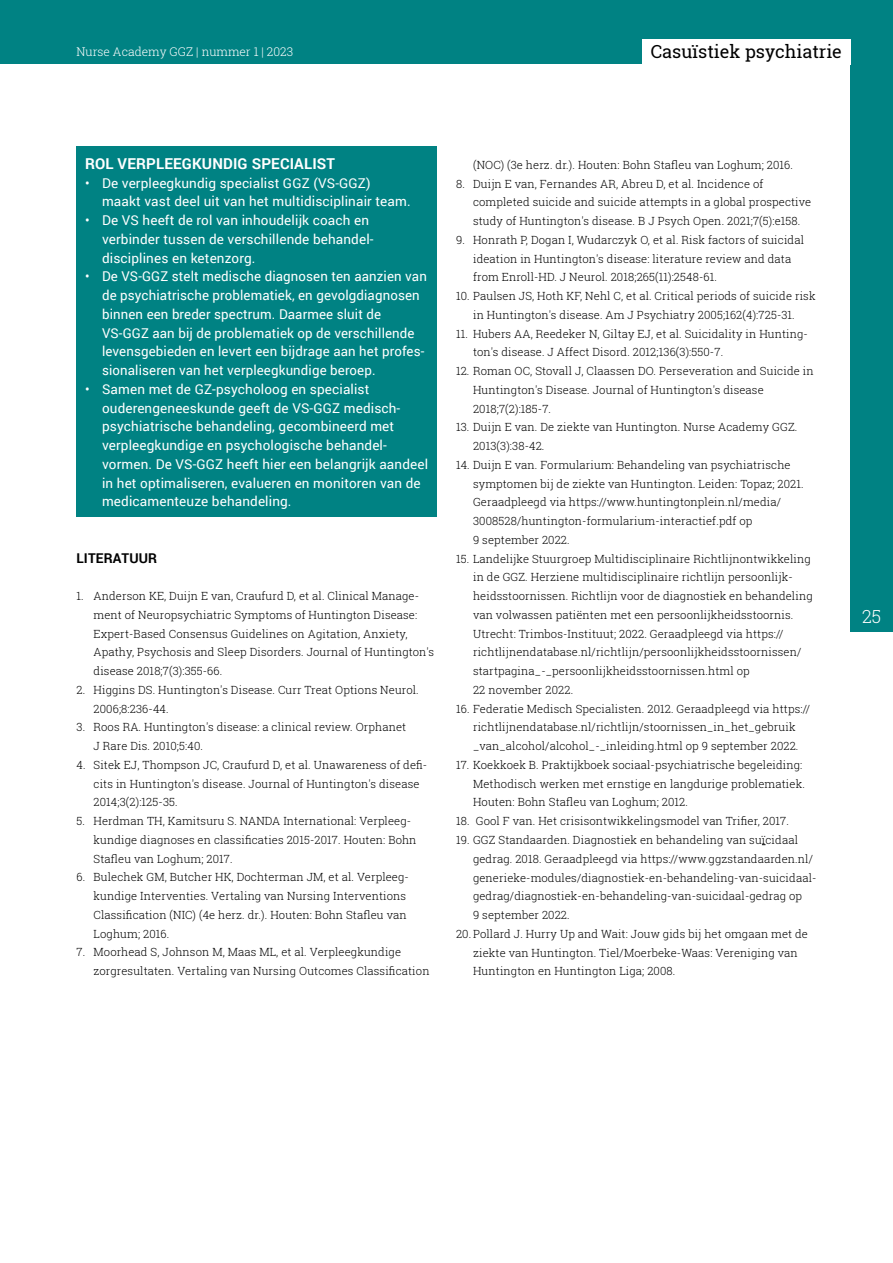
<style>
.page{position:relative;width:893px;height:1263px;background:#fff}
.page>*{position:absolute;margin:0;border:0;box-sizing:border-box;transform-origin:0 0}
.t1{font:18px "Roboto Slab";color:#000}
.t2{font:300 18px "Roboto Slab";color:#fff}
.t3{font:700 15px "Roboto";letter-spacing:.01em;color:#fff}
.t4{font:13.5px/18.8px "Roboto";letter-spacing:.01em;color:#fff}
.t5{font:700 13.5px "Roboto";letter-spacing:.01em;color:#000}
.t6{font:300 12px "Roboto Slab";color:#fff}
.t7{font:300 11.25px/18.8px "Roboto Slab";letter-spacing:.01em;color:#000}
</style>
<div class="page">
<div style="left:0;top:0;width:893px;height:64px;background:#008283"></div>
<div style="left:850px;top:0;width:43px;height:631px;background:#008283"></div>
<div style="left:642px;top:39px;width:208px;height:26px;background:#fff"></div>
<div style="left:77px;top:147px;width:360px;height:32px;background:#008283"></div>
<div style="left:77px;top:167px;width:360px;height:49px;background:#008283"></div>
<div style="left:77px;top:204px;width:360px;height:69px;background:#008283"></div>
<div style="left:77px;top:261px;width:360px;height:124px;background:#008283"></div>
<div style="left:77px;top:373px;width:360px;height:143px;background:#008283"></div>
<p class="t6" style="left:77px;top:43px;width:218px">Nurse Academy GGZ | nummer 1 | 2023</p>
<h1 class="t1" style="left:651px;top:39px;width:193px">Casuïstiek psychiatrie</h1>
<h2 class="t3" style="left:85px;top:153px;width:252px">ROL VERPLEEGKUNDIG SPECIALIST</h2>
<p class="t4" style="left:102px;top:173px;width:310px;text-indent:-17px">• De verpleegkundig specialist GGZ (VS-GGZ) maakt vast deel uit van het multidisciplinair team.</p>
<p class="t4" style="left:102px;top:210px;width:273px;text-indent:-17px">• De VS heeft de rol van inhoudelijk coach en verbinder tussen de verschillende behandel&shy;disciplines en ketenzorg.</p>
<p class="t4" style="left:102px;top:267px;width:326px;text-indent:-17px">• De VS-GGZ stelt medische diagnosen ten aanzien van de psychiatrische problematiek, en gevolgdiagnosen binnen een breder spectrum. Daarmee sluit de VS-GGZ aan bij de problematiek op de verschillende levensgebieden en levert een bijdrage aan het profes&shy;sionaliseren van het verpleegkundige beroep.</p>
<p class="t4" style="left:102px;top:379px;width:328px;text-indent:-17px">• Samen met de GZ-psycholoog en specialist ouderengeneeskunde geeft de VS-GGZ medisch&shy;psychiatrische behandeling, gecombineerd met verpleegkundige en psychologische behandel&shy;vormen. De VS-GGZ heeft hier een belangrijk aandeel in het optimaliseren, evalueren en monitoren van de medicamenteuze behandeling.</p>
<p class="t5" style="left:77px;top:548px;width:82px">LITERATUUR</p>
<p class="t7" style="left:94px;top:586px;width:342px;text-indent:-17px">1. Anderson KE, Duijn E van, Craufurd D, et al. Clinical Manage&shy;ment of Neuropsychiatric Symptoms of Huntington Disease:<br>Expert-Based Consensus Guidelines on Agitation, Anxiety, Apathy, Psychosis and Sleep Disorders. Journal of Huntington's disease 2018;7(3):355-66.</p>
<p class="t7" style="left:94px;top:680px;width:327px;text-indent:-17px">2. Higgins DS. Huntington's Disease. Curr Treat Options Neurol.<br>2006;8:236-44.</p>
<p class="t7" style="left:94px;top:718px;width:314px;text-indent:-17px">3. Roos RA. Huntington's disease: a clinical review. Orphanet<br>J Rare Dis. 2010;5:40.</p>
<p class="t7" style="left:94px;top:755px;width:335px;text-indent:-17px">4. Sitek EJ, Thompson JC, Craufurd D, et al. Unawareness of defi&shy;cits in Huntington's disease. Journal of Huntington's disease<br>2014;3(2):125-35.</p>
<p class="t7" style="left:94px;top:811px;width:324px;text-indent:-17px">5. Herdman TH, Kamitsuru S. NANDA International: Verpleeg&shy;kundige diagnoses en classificaties 2015-2017. Houten: Bohn<br>Stafleu van Loghum; 2017.</p>
<p class="t7" style="left:94px;top:868px;width:315px;text-align:justify;text-indent:-17px">6. Bulechek GM, Butcher HK, Dochterman JM, et al. Verpleeg&shy;kundige Interventies. Vertaling van Nursing Interventions Classification (NIC) (4e herz. dr.). Houten: Bohn Stafleu van Loghum; 2016.</p>
<p class="t7" style="left:94px;top:943px;width:338px;text-indent:-17px">7. Moorhead S, Johnson M, Maas ML, et al. Verpleegkundige zorgresultaten. Vertaling van Nursing Outcomes Classification</p>
<p class="t7" style="left:473px;top:155px;width:322px">(NOC) (3e herz. dr.). Houten: Bohn Stafleu van Loghum; 2016.</p>
<p class="t7" style="left:473px;top:174px;width:340px;text-indent:-17px">8. Duijn E van, Fernandes AR, Abreu D, et al. Incidence of completed suicide and suicide attempts in a global prospective study of Huntington's disease. B J Psych Open. 2021;7(5):e158.</p>
<p class="t7" style="left:473px;top:230px;width:333px;text-indent:-17px">9. Honrath P, Dogan I, Wudarczyk O, et al. Risk factors of suicidal ideation in Huntington's disease: literature review and data from Enroll-HD. J Neurol. 2018;265(11):2548-61.</p>
<p class="t7" style="left:456px;top:286px;width:361px;text-align:center">10. Paulsen JS, Hoth KF, Nehl C, et al. Critical periods of suicide risk in Huntington's disease. Am J Psychiatry 2005;162(4):725-31.</p>
<p class="t7" style="left:473px;top:324px;width:336px;text-indent:-17px">11. Hubers AA, Reedeker N, Giltay EJ, et al. Suicidality in Hunting&shy;ton's disease. J Affect Disord. 2012;136(3):550-7.</p>
<p class="t7" style="left:473px;top:361px;width:342px;text-indent:-17px">12. Roman OC, Stovall J, Claassen DO. Perseveration and Suicide in<br>Huntington's Disease. Journal of Huntington's disease<br>2018;7(2):185-7.</p>
<p class="t7" style="left:473px;top:418px;width:326px;text-indent:-17px">13. Duijn E van. De ziekte van Huntington. Nurse Academy GGZ.<br>2013(3):38-42.</p>
<p class="t7" style="left:473px;top:455px;width:332px;text-indent:-17px">14. Duijn E van. Formularium: Behandeling van psychiatrische symptomen bij de ziekte van Huntington. Leiden: Topaz; 2021.<br>Geraadpleegd via https://www.huntingtonplein.nl/media/ 3008528/huntington-formularium-interactief.pdf op<br>9 september 2022.</p>
<p class="t7" style="left:473px;top:549px;width:341px;text-indent:-17px">15. Landelijke Stuurgroep Multidisciplinaire Richtlijnontwikkeling in de GGZ. Herziene multidisciplinaire richtlijn persoonlijk&shy;heidsstoornissen. Richtlijn voor de diagnostiek en behandeling van volwassen patiënten met een persoonlijkheidsstoornis.<br>Utrecht: Trimbos-Instituut; 2022. Geraadpleegd via https:// richtlijnendatabase.nl/richtlijn/persoonlijkheidsstoornissen/ startpagina_-_persoonlijkheidsstoornissen.html op<br>22 november 2022.</p>
<p class="t7" style="left:456px;top:699px;width:356px;text-align:center">16. Federatie Medisch Specialisten. 2012. Geraadpleegd via https:// richtlijnendatabase.nl/richtlijn/stoornissen_in_het_gebruik _van_alcohol/alcohol_-_inleiding.html op 9 september 2022.</p>
<p class="t7" style="left:473px;top:755px;width:333px;text-indent:-17px">17. Koekkoek B. Praktijkboek sociaal-psychiatrische begeleiding:<br>Methodisch werken met ernstige en langdurige problematiek.<br>Houten: Bohn Stafleu van Loghum; 2012.</p>
<p class="t7" style="left:456px;top:811px;width:334px">18. Gool F van. Het crisisontwikkelingsmodel van Trifier, 2017.</p>
<p class="t7" style="left:456px;top:830px;width:343px">19. GGZ Standaarden. Diagnostiek en behandeling van suïcidaal</p>
<p class="t7" style="left:473px;top:849px;width:342px">gedrag. 2018. Geraadpleegd via https://www.ggzstandaarden.nl/</p>
<p class="t7" style="left:473px;top:868px;width:345px">generieke-modules/diagnostiek-en-behandeling-van-suicidaal-</p>
<p class="t7" style="left:473px;top:886px;width:331px">gedrag/diagnostiek-en-behandeling-van-suicidaal-gedrag op</p>
<p class="t7" style="left:473px;top:905px;width:98px">9 september 2022.</p>
<p class="t7" style="left:456px;top:924px;width:353px">20.Pollard J. Hurry Up and Wait: Jouw gids bij het omgaan met de</p>
<p class="t7" style="left:473px;top:943px;width:326px">ziekte van Huntington. Tiel/Moerbeke-Waas: Vereniging van</p>
<p class="t7" style="left:473px;top:961px;width:204px">Huntington en Huntington Liga; 2008.</p>
<h1 class="t2" style="left:862px;top:604px;width:21px">25</h1>
</div>
